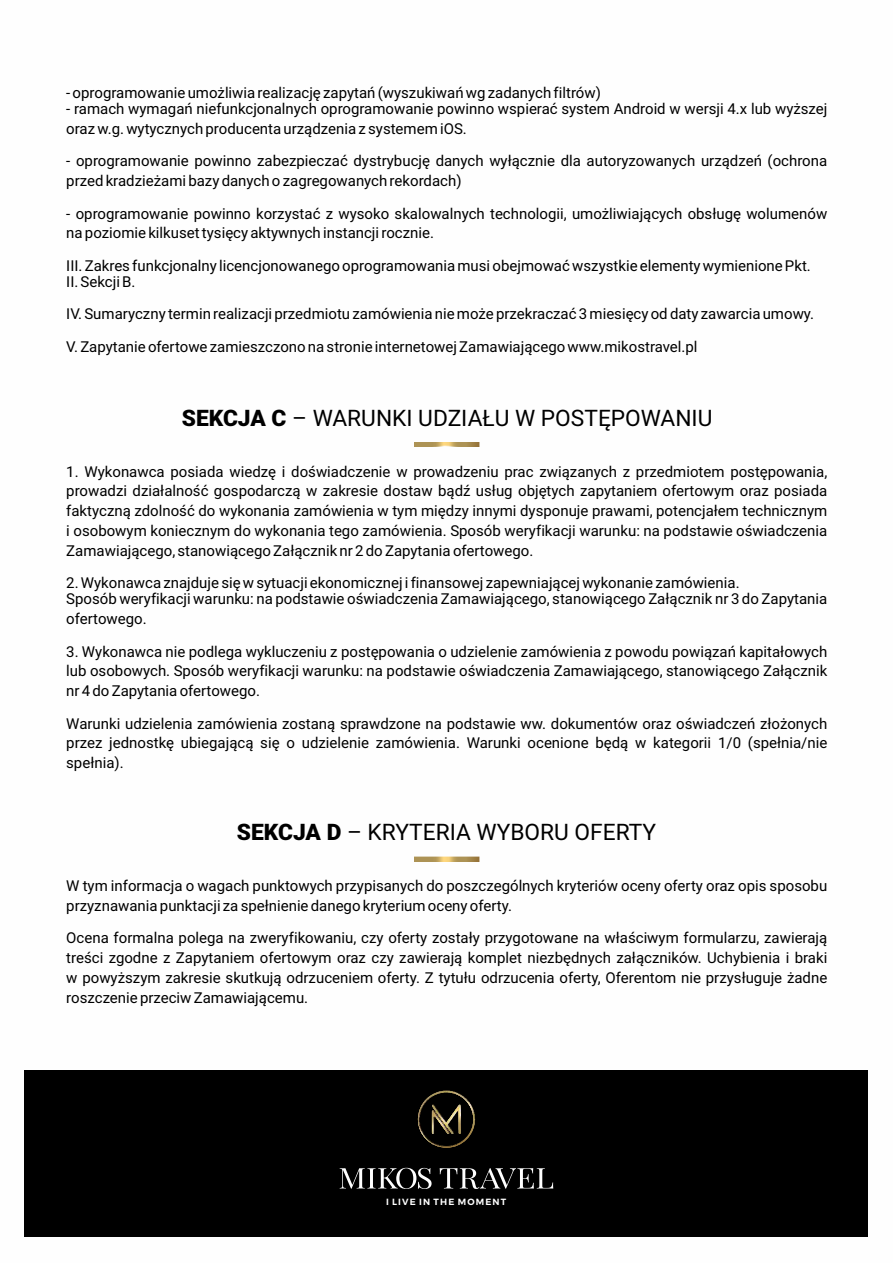
<style>
.page{position:relative;width:893px;height:1263px;background:#fff}
.page>*{position:absolute;margin:0;border:0;box-sizing:border-box;transform-origin:0 0}
.t1{font:22.8px "Roboto";color:#000}
.t2{font:15px/19.8px "Roboto";color:#000}
.t3{font:600 9px "Montserrat";letter-spacing:.13em;color:#fefefe}
.s1{font-weight:900}
</style>
<div class="page">
<div style="left:25px;top:1070px;width:843px;height:166px;background:#000"></div>
<img style="left:418px;top:1091px;width:57px;height:57px">
<svg style="left:340px;top:1168px;width:213px;height:21px"></svg>
<img style="left:414px;top:442px;width:65px;height:5px">
<img style="left:432px;top:442px;width:3px;height:5px">
<img style="left:435px;top:442px;width:27px;height:5px">
<img style="left:414px;top:857px;width:65px;height:4px">
<img style="left:432px;top:857px;width:3px;height:4px">
<img style="left:435px;top:857px;width:27px;height:4px">
<p class="t2" style="left:66px;top:84px;width:536px">- oprogramowanie umożliwia realizację zapytań (wyszukiwań wg zadanych filtrów)</p>
<p class="t2" style="left:66px;top:100px;width:762px">- ramach wymagań niefunkcjonalnych oprogramowanie powinno wspierać system Android w wersji 4.x lub wyższej oraz w.g. wytycznych producenta urządzenia z systemem iOS.</p>
<p class="t2" style="left:66px;top:153px;width:762px">- oprogramowanie powinno zabezpieczać dystrybucję danych wyłącznie dla autoryzowanych urządzeń (ochrona przed kradzieżami bazy danych o zagregowanych rekordach)</p>
<p class="t2" style="left:66px;top:205px;width:762px">- oprogramowanie powinno korzystać z wysoko skalowalnych technologii, umożliwiających obsługę wolumenów na poziomie kilkuset tysięcy aktywnych instancji rocznie.</p>
<p class="t2" style="left:66px;top:259px;width:746px;line-height:16.2px">III. Zakres funkcjonalny licencjonowanego oprogramowania musi obejmować wszystkie elementy wymienione Pkt.<br>II. Sekcji B.</p>
<p class="t2" style="left:66px;top:299px;width:749px;line-height:32.4px">IV. Sumaryczny termin realizacji przedmiotu zamówienia nie może przekraczać 3 miesięcy od daty zawarcia umowy.<br>V. Zapytanie ofertowe zamieszczono na stronie internetowej Zamawiającego www.mikostravel.pl</p>
<h1 class="t1" style="left:182px;top:409px;width:532px"><span class="s1">SEKCJA C</span> – WARUNKI UDZIAŁU W POSTĘPOWANIU</h1>
<p class="t2" style="left:66px;top:463px;width:763px;text-align:justify">1. Wykonawca posiada wiedzę i doświadczenie w prowadzeniu prac związanych z przedmiotem postępowania, prowadzi działalność gospodarczą w zakresie dostaw bądź usług objętych zapytaniem ofertowym oraz posiada faktyczną zdolność do wykonania zamówienia w tym między innymi dysponuje prawami, potencjałem technicznym i osobowym koniecznym do wykonania tego zamówienia. Sposób weryfikacji warunku: na podstawie oświadczenia Zamawiającego, stanowiącego Załącznik nr 2 do Zapytania ofertowego.</p>
<p class="t2" style="left:66px;top:576px;width:762px;line-height:16.2px">2. Wykonawca znajduje się w sytuacji ekonomicznej i finansowej zapewniającej wykonanie zamówienia.<br>Sposób weryfikacji warunku: na podstawie oświadczenia Zamawiającego, stanowiącego Załącznik nr 3 do Zapytania</p>
<p class="t2" style="left:66px;top:610px;width:82px">ofertowego.</p>
<p class="t2" style="left:66px;top:643px;width:762px;text-align:justify">3. Wykonawca nie podlega wykluczeniu z postępowania o udzielenie zamówienia z powodu powiązań kapitałowych lub osobowych. Sposób weryfikacji warunku: na podstawie oświadczenia Zamawiającego, stanowiącego Załącznik nr 4 do Zapytania ofertowego.</p>
<p class="t2" style="left:66px;top:715px;width:762px;text-align:justify">Warunki udzielenia zamówienia zostaną sprawdzone na podstawie ww. dokumentów oraz oświadczeń złożonych przez jednostkę ubiegającą się o udzielenie zamówienia. Warunki ocenione będą w kategorii 1/0 (spełnia/nie spełnia).</p>
<h1 class="t1" style="left:237px;top:823px;width:421px"><span class="s1">SEKCJA D</span> – KRYTERIA WYBORU OFERTY</h1>
<p class="t2" style="left:66px;top:877px;width:762px">W tym informacja o wagach punktowych przypisanych do poszczególnych kryteriów oceny oferty oraz opis sposobu przyznawania punktacji za spełnienie danego kryterium oceny oferty.</p>
<p class="t2" style="left:66px;top:929px;width:762px;text-align:justify">Ocena formalna polega na zweryfikowaniu, czy oferty zostały przygotowane na właściwym formularzu, zawierają treści zgodne z Zapytaniem ofertowym oraz czy zawierają komplet niezbędnych załączników. Uchybienia i braki w powyższym zakresie skutkują odrzuceniem oferty. Z tytułu odrzucenia oferty, Oferentom nie przysługuje żadne roszczenie przeciw Zamawiającemu.</p>
<p class="t3" style="left:386px;top:1196px;width:122px">I LIVE IN THE MOMENT</p>
</div>
